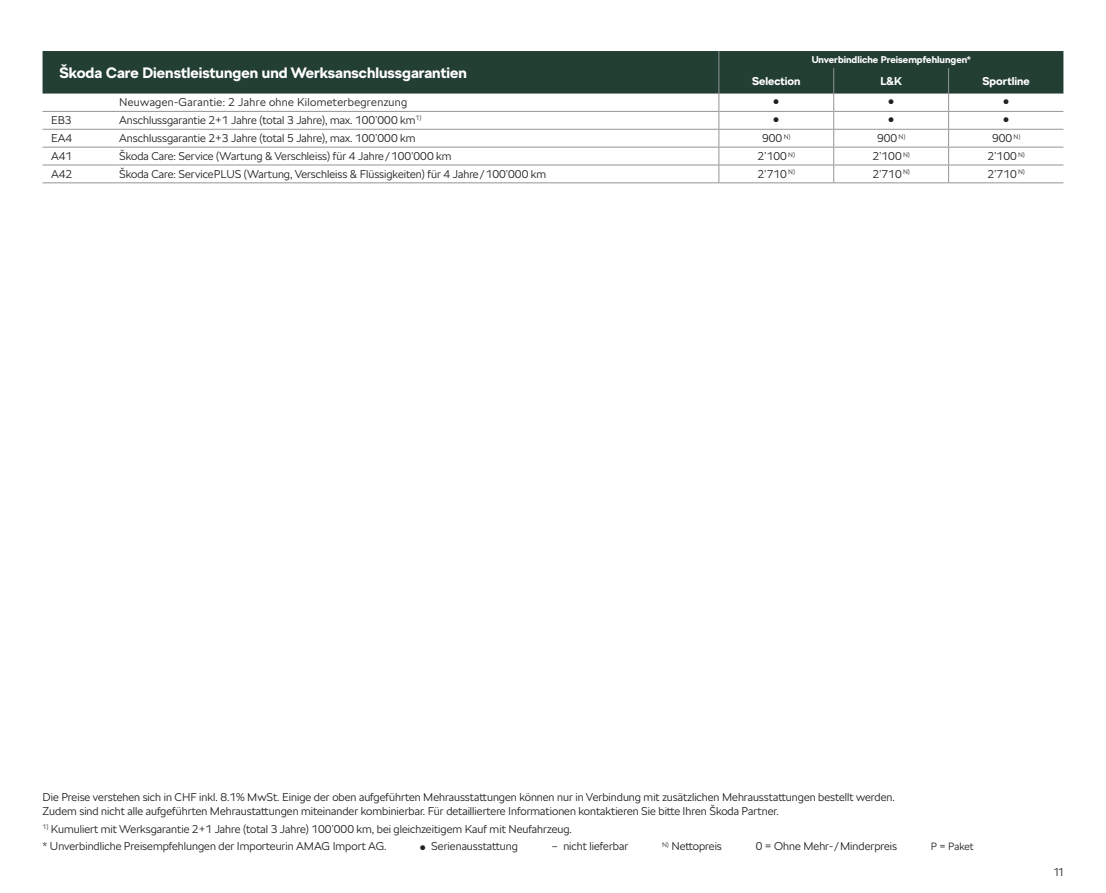
<style>
.page{position:relative;width:1106px;height:893px;background:#fff}
.page>*{position:absolute;margin:0;border:0;box-sizing:border-box;transform-origin:0 0}
.t1{font:700 15px "SKODA Next";color:#fff}
.t2{font:300 11.25px/13.5px "SKODA Next";color:#231f20}
.t3{font:300 11.25px "SKODA Next";letter-spacing:.03em;color:#231f20}
.t4{font:700 11.25px "SKODA Next";color:#fff}
.t5{font:300 10.5px "SKODA Next";letter-spacing:-.005em;color:#231f20}
.t6{font:700 9.75px "SKODA Next";color:#fff}
.t7{font:6.75px "Zapf Dingbats ITC";color:#231f20}
</style>
<div class="page">
<div style="left:43px;top:51px;width:1020px;height:43px;background:#233e32"></div>
<hr style="left:43px;top:111px;width:76px;height:1px;background:#939598">
<hr style="left:119px;top:111px;width:599px;height:1px;background:#939598">
<hr style="left:719px;top:111px;width:114px;height:1px;background:#939598">
<hr style="left:834px;top:111px;width:114px;height:1px;background:#939598">
<hr style="left:949px;top:111px;width:114px;height:1px;background:#939598">
<svg style="left:718px;top:51px;width:1px;height:131px"></svg>
<svg style="left:833px;top:68px;width:1px;height:114px"></svg>
<svg style="left:948px;top:68px;width:1px;height:114px"></svg>
<hr style="left:719px;top:129px;width:114px;height:1px;background:#939598">
<hr style="left:833px;top:129px;width:115px;height:1px;background:#939598">
<hr style="left:948px;top:129px;width:115px;height:1px;background:#939598">
<hr style="left:43px;top:147px;width:76px;height:1px;background:#939598">
<hr style="left:119px;top:147px;width:600px;height:1px;background:#939598">
<hr style="left:43px;top:165px;width:76px;height:1px;background:#939598">
<hr style="left:119px;top:165px;width:600px;height:1px;background:#939598">
<hr style="left:719px;top:147px;width:114px;height:1px;background:#939598">
<hr style="left:833px;top:147px;width:115px;height:1px;background:#939598">
<hr style="left:948px;top:147px;width:115px;height:1px;background:#939598">
<hr style="left:719px;top:165px;width:114px;height:1px;background:#939598">
<hr style="left:833px;top:165px;width:115px;height:1px;background:#939598">
<hr style="left:948px;top:165px;width:115px;height:1px;background:#939598">
<hr style="left:43px;top:182px;width:76px;height:1px;background:#939598">
<hr style="left:119px;top:182px;width:600px;height:1px;background:#939598">
<hr style="left:719px;top:182px;width:114px;height:1px;background:#939598">
<hr style="left:833px;top:182px;width:115px;height:1px;background:#939598">
<hr style="left:948px;top:182px;width:115px;height:1px;background:#939598">
<hr style="left:43px;top:129px;width:76px;height:1px;background:#939598">
<hr style="left:119px;top:129px;width:600px;height:1px;background:#939598">
<h1 class="t1" style="left:60px;top:63px;width:409px">Škoda Care Dienstleistungen und Werksanschlussgarantien</h1>
<p class="t6" style="left:811px;top:53px;width:161px">Unverbindliche Preisempfehlungen*</p>
<p class="t4" style="left:752px;top:73px;width:50px">Selection</p>
<p class="t4" style="left:880px;top:73px;width:23px">L&amp;K</p>
<p class="t4" style="left:982px;top:73px;width:49px">Sportline</p>
<p class="t3" style="left:119px;top:95px;width:290px">Neuwagen-Garantie: 2 Jahre ohne Kilometerbegrenzung</p>
<p class="t7" style="left:773px;top:99px;width:7px">●</p>
<p class="t7" style="left:888px;top:99px;width:7px">●</p>
<p class="t7" style="left:1003px;top:99px;width:7px">●</p>
<p class="t2" style="left:51px;top:114px;width:22px">EB3</p>
<p class="t2" style="left:119px;top:114px;width:304px">Anschlussgarantie 2+1 Jahre (total 3 Jahre), max. 100’000 km<sup>1)</sup></p>
<p class="t7" style="left:773px;top:117px;width:7px">●</p>
<p class="t7" style="left:888px;top:117px;width:7px">●</p>
<p class="t7" style="left:1003px;top:117px;width:7px">●</p>
<p class="t2" style="left:51px;top:131px;width:23px">EA4</p>
<p class="t2" style="left:119px;top:131px;width:298px">Anschlussgarantie 2+3 Jahre (total 5 Jahre), max. 100’000 km</p>
<p class="t2" style="left:762px;top:131px;width:30px">900 <sup>N)</sup></p>
<p class="t2" style="left:877px;top:131px;width:30px">900 <sup>N)</sup></p>
<p class="t2" style="left:992px;top:131px;width:30px">900 <sup>N)</sup></p>
<p class="t2" style="left:51px;top:149px;width:23px">A41</p>
<p class="t2" style="left:119px;top:149px;width:334px">Škoda Care: Service (Wartung &amp; Verschleiss) für 4 Jahre/100’000 km</p>
<p class="t2" style="left:757px;top:150px;width:39px">2’100 <sup>N)</sup></p>
<p class="t2" style="left:872px;top:150px;width:39px">2’100 <sup>N)</sup></p>
<p class="t2" style="left:987px;top:150px;width:39px">2’100 <sup>N)</sup></p>
<p class="t2" style="left:51px;top:167px;width:23px">A42</p>
<p class="t2" style="left:119px;top:167px;width:428px">Škoda Care: ServicePLUS (Wartung, Verschleiss &amp; Flüssigkeiten) für 4 Jahre/100’000 km</p>
<p class="t2" style="left:757px;top:168px;width:39px">2’710 <sup>N)</sup></p>
<p class="t2" style="left:872px;top:168px;width:39px">2’710 <sup>N)</sup></p>
<p class="t2" style="left:987px;top:168px;width:39px">2’710 <sup>N)</sup></p>
<p class="t2" style="left:43px;top:791px;width:853px">Die Preise verstehen sich in CHF inkl. 8.1% MwSt. Einige der oben aufgeführten Mehrausstattungen können nur in Verbindung mit zusätzlichen Mehrausstattungen bestellt werden.<br>Zudem sind nicht alle aufgeführten Mehraustattungen miteinander kombinierbar. Für detailliertere Informationen kontaktieren Sie bitte Ihren Škoda Partner.</p>
<p class="t2" style="left:43px;top:820px;width:531px;line-height:17.7px"><sup>1)</sup> Kumuliert mit Werksgarantie 2+1 Jahre (total 3 Jahre) 100’000 km, bei gleichzeitigem Kauf mit Neufahrzeug. * Unverbindliche Preisempfehlungen der Importeurin AMAG Import AG.</p>
<p class="t2" style="left:420px;top:840px;width:99px">● Serienausstattung</p>
<p class="t2" style="left:551px;top:840px;width:78px">– nicht lieferbar</p>
<p class="t2" style="left:662px;top:840px;width:61px"><sup>N)</sup> Nettopreis</p>
<p class="t2" style="left:755px;top:840px;width:143px">0 = Ohne Mehr-/Minderpreis</p>
<p class="t5" style="left:931px;top:840px;width:44px">P = Paket</p>
<p class="t2" style="left:1054px;top:865px;width:11px">11</p>
</div>
